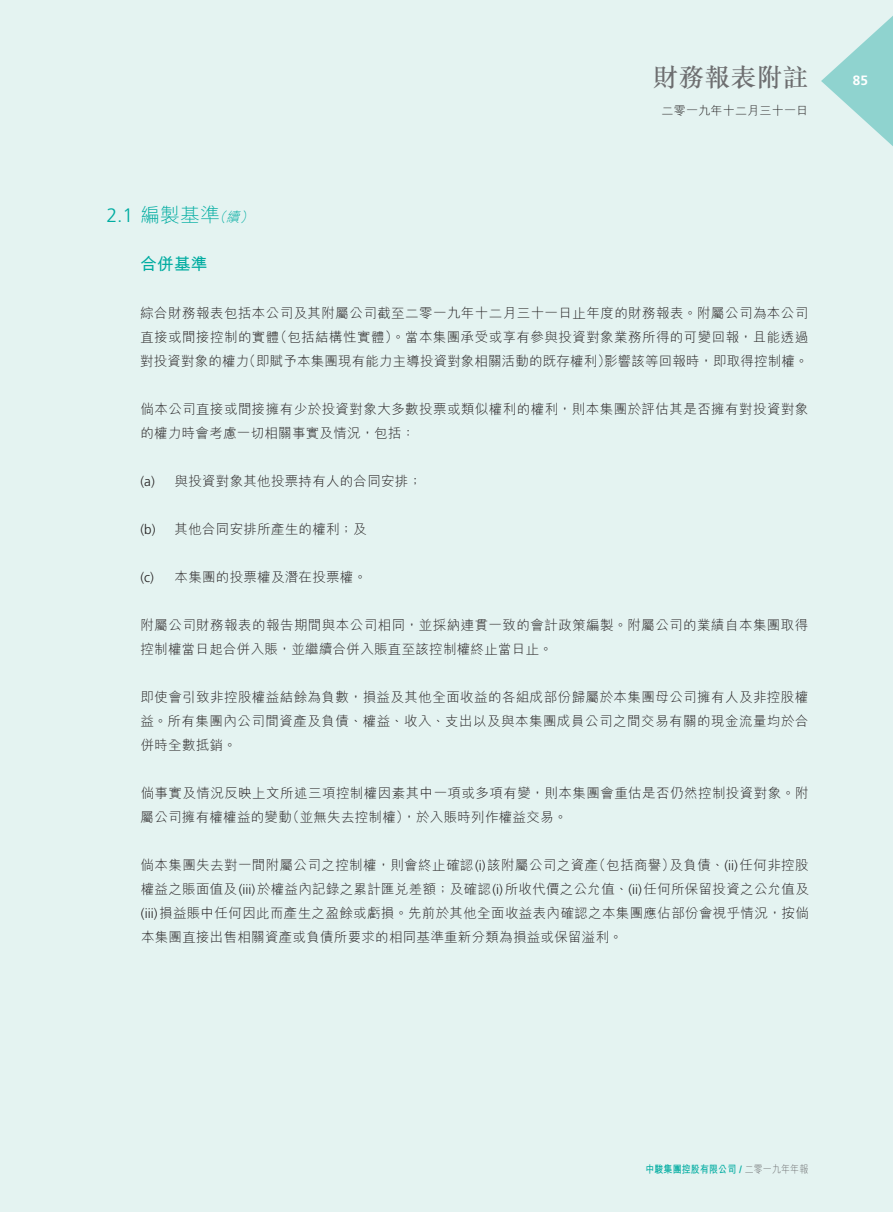
<style>
.page{position:relative;width:893px;height:1212px;background:#fff}
.page>*{position:absolute;margin:0;border:0;box-sizing:border-box;transform-origin:0 0}
.t1{font:25.5px "M Sung HK Medium E Ten B5 H";letter-spacing:.02em;color:#6d6e70}
.t2{font:19.5px "M Hei HK Light E Ten B5 H";color:#00aca1}
.t3{font:16.5px "M Hei HK Bold E Ten B5 H";color:#00aca1}
.t4{font:13.5px/24px "M Hei HK Light E Ten B5 H";letter-spacing:.02em;color:#231f20;text-align:justify}
.t5{font:700 13.5px "Frutiger LT Std";color:#fff}
.t6{font:12px "M Hei HK Light E Ten B5 H";letter-spacing:.02em;color:#231f20}
.t7{font:10.5px "M Hei HK Bold E Ten B5 H";letter-spacing:.02em;color:#00aca1;scale:.85 1}
.s1{font-family:"Frutiger LT Std";font-weight:300}
.s2{font-style:italic;font-size:13.5px}
.s3{font-family:"Frutiger LT Std";font-weight:700;font-stretch:condensed}
.s4{font-family:"M Hei HK Light E Ten B5 H";color:#6d6e70}
</style>
<div class="page">
<div style="left:0;top:0;width:892px;height:1212px;background:#e4f3f1"></div>
<svg style="left:821px;top:17px;width:71px;height:128px"></svg>
<h1 class="t1" style="left:652px;top:68px;width:157px">財務報表附註</h1>
<p class="t6" style="left:661px;top:106px;width:148px">二零一九年十二月三十一日</p>
<h2 class="t2" style="left:106px;top:207px;width:151px"><span class="s1">2.1</span> 編製基準<span class="s2">（續）</span></h2>
<p class="t3" style="left:140px;top:257px;width:68px">合併基準</p>
<p class="t4" style="left:140px;top:302px;width:669px">綜合財務報表包括本公司及其附屬公司截至二零一九年十二月三十一日止年度的財務報表。附屬公司為本公司直接或間接控制的實體（包括結構性實體）。當本集團承受或享有參與投資對象業務所得的可變回報，且能透過對投資對象的權力（即賦予本集團現有能力主導投資對象相關活動的既存權利）影響該等回報時，即取得控制權。</p>
<p class="t4" style="left:140px;top:398px;width:669px">倘本公司直接或間接擁有少於投資對象大多數投票或類似權利的權利，則本集團於評估其是否擁有對投資對象的權力時會考慮一切相關事實及情況，包括：</p>
<p class="t4" style="left:140px;top:470px;width:283px"><span class="s1">(a)</span> 與投資對象其他投票持有人的合同安排；</p>
<p class="t4" style="left:140px;top:518px;width:227px"><span class="s1">(b)</span> 其他合同安排所產生的權利；及</p>
<p class="t4" style="left:140px;top:567px;width:228px"><span class="s1">(c)</span> 本集團的投票權及潛在投票權。</p>
<p class="t4" style="left:140px;top:615px;width:669px">附屬公司財務報表的報告期間與本公司相同，並採納連貫一致的會計政策編製。附屬公司的業績自本集團取得控制權當日起合併入賬，並繼續合併入賬直至該控制權終止當日止。</p>
<p class="t4" style="left:140px;top:686px;width:669px">即使會引致非控股權益結餘為負數，損益及其他全面收益的各組成部份歸屬於本集團母公司擁有人及非控股權益。所有集團內公司間資產及負債、權益、收入、支出以及與本集團成員公司之間交易有關的現金流量均於合併時全數抵銷。</p>
<p class="t4" style="left:141px;top:782px;width:669px">倘事實及情況反映上文所述三項控制權因素其中一項或多項有變，則本集團會重估是否仍然控制投資對象。附屬公司擁有權權益的變動（並無失去控制權），於入賬時列作權益交易。</p>
<p class="t4" style="left:141px;top:854px;width:669px">倘本集團失去對一間附屬公司之控制權，則會終止確認<span class="s1">(i)</span>該附屬公司之資產（包括商譽）及負債、<span class="s1">(ii)</span>任何非控股權益之賬面值及<span class="s1">(iii)</span>於權益內記錄之累計匯兌差額；及確認<span class="s1">(i)</span>所收代價之公允值、<span class="s1">(ii)</span>任何所保留投資之公允值及<span class="s1">(iii)</span>損益賬中任何因此而產生之盈餘或虧損。先前於其他全面收益表內確認之本集團應佔部份會視乎情況，按倘本集團直接出售相關資產或負債所要求的相同基準重新分類為損益或保留溢利。</p>
<p class="t5" style="left:852px;top:73px;width:17px">85</p>
<p class="t7" style="left:645px;top:1165px;width:193px">中駿集團控股有限公司 <span class="s3">/</span> <span class="s4">二零一九年年報</span></p>
</div>
